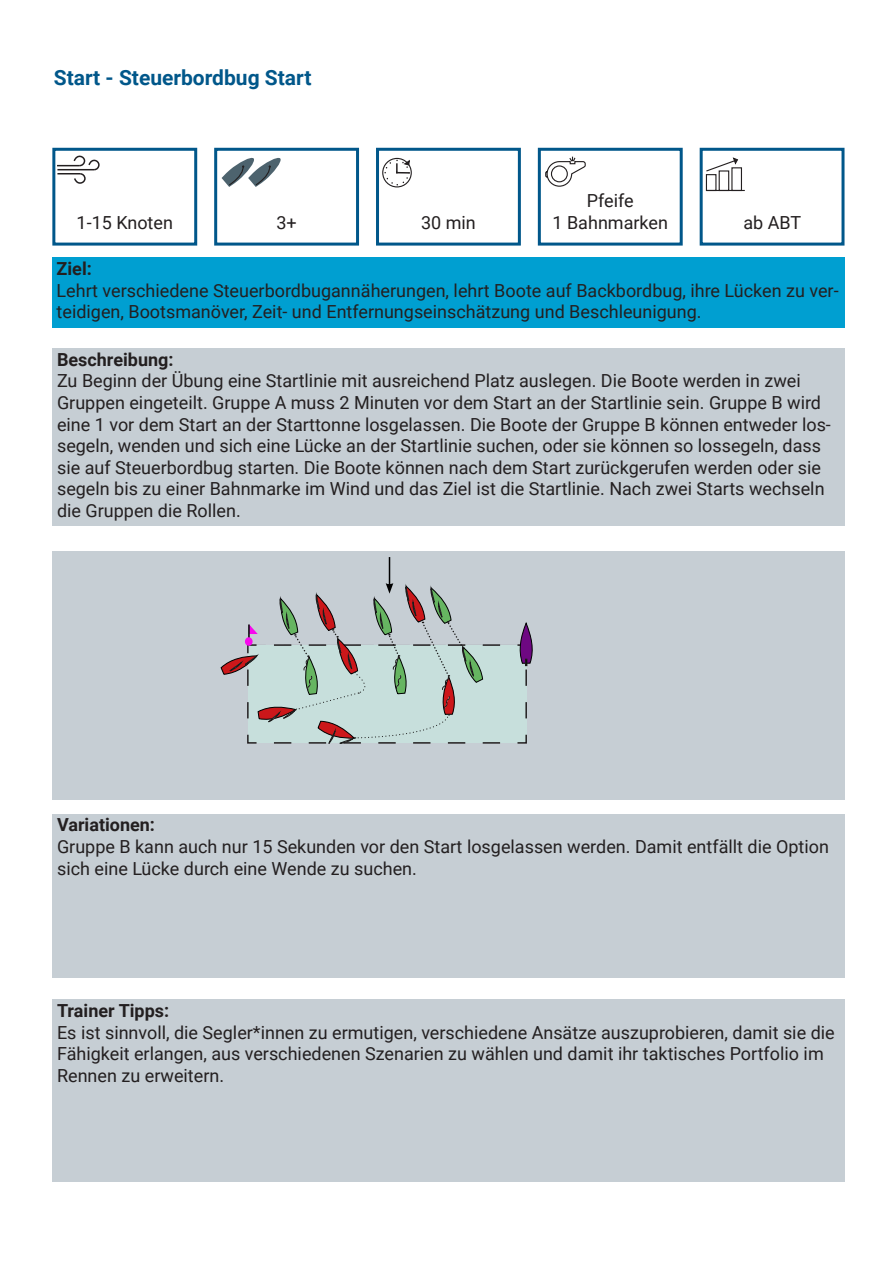
<style>
.page{position:relative;width:893px;height:1263px;background:#fff}
.page>*{position:absolute;margin:0;border:0;box-sizing:border-box;transform-origin:0 0}
.t1{font:700 21px "Roboto";color:#01578a}
.t2{font:18px/21.6px "Roboto";color:#231f20}
.t3{font:700 18px "Roboto";color:#231f20}
</style>
<div class="page">
<div style="left:52px;top:148px;width:145px;height:98px;border:3px solid #01578a"></div>
<div style="left:214px;top:148px;width:145px;height:98px;border:3px solid #01578a"></div>
<div style="left:376px;top:148px;width:145px;height:98px;border:3px solid #01578a"></div>
<div style="left:538px;top:148px;width:145px;height:98px;border:3px solid #01578a"></div>
<div style="left:700px;top:148px;width:144px;height:98px;border:3px solid #01578a"></div>
<div style="left:52px;top:257px;width:792px;height:71px;background:#009fd1"></div>
<div style="left:53px;top:348px;width:792px;height:178px;background:#c6ced4"></div>
<div style="left:53px;top:551px;width:792px;height:249px;background:#c6ced4"></div>
<div style="left:53px;top:814px;width:792px;height:163px;background:#c6ced4"></div>
<div style="left:53px;top:999px;width:792px;height:182px;background:#c6ced4"></div>
<svg style="left:57px;top:155px;width:43px;height:29px"></svg>
<div style="left:382px;top:158px;width:30px;height:29px;border:1px solid #231f20;border-radius:50%"></div>
<svg style="left:384px;top:160px;width:26px;height:25px"></svg>
<svg style="left:545px;top:156px;width:41px;height:31px"></svg>
<svg style="left:705px;top:158px;width:40px;height:34px"></svg>
<svg style="left:222px;top:157px;width:59px;height:30px"></svg>
<svg style="left:220px;top:557px;width:313px;height:187px"></svg>
<p class="t1" style="left:54px;top:62px;width:259px">Start - Steuerbordbug Start</p>
<p class="t2" style="left:77px;top:211px;width:98px">1-15 Knoten</p>
<p class="t2" style="left:276px;top:211px;width:22px">3+</p>
<p class="t2" style="left:421px;top:211px;width:56px">30 min</p>
<p class="t2" style="left:587px;top:190px;width:48px">Pfeife</p>
<p class="t2" style="left:552px;top:211px;width:117px">1 Bahnmarken</p>
<p class="t2" style="left:743px;top:211px;width:59px">ab ABT</p>
<p class="t3" style="left:57px;top:256px;width:37px">Ziel:</p>
<p class="t2" style="left:57px;top:279px;width:783px">Lehrt verschiedene Steuerbordbugannäherungen, lehrt Boote auf Backbordbug, ihre Lücken zu ver&shy;teidigen, Bootsmanöver, Zeit- und Entfernungseinschätzung und Beschleunigung.</p>
<p class="t3" style="left:57px;top:347px;width:118px">Beschreibung:</p>
<p class="t2" style="left:57px;top:369px;width:775px">Zu Beginn der Übung eine Startlinie mit ausreichend Platz auslegen. Die Boote werden in zwei Gruppen eingeteilt. Gruppe A muss 2 Minuten vor dem Start an der Startlinie sein. Gruppe B wird eine 1 vor dem Start an der Starttonne losgelassen. Die Boote der Gruppe B können entweder los&shy;segeln, wenden und sich eine Lücke an der Startlinie suchen, oder sie können so lossegeln, dass sie auf Steuerbordbug starten. Die Boote können nach dem Start zurückgerufen werden oder sie segeln bis zu einer Bahnmarke im Wind und das Ziel ist die Startlinie. Nach zwei Starts wechseln die Gruppen die Rollen.</p>
<p class="t3" style="left:57px;top:812px;width:99px">Variationen:</p>
<p class="t2" style="left:57px;top:835px;width:773px">Gruppe B kann auch nur 15 Sekunden vor den Start losgelassen werden. Damit entfällt die Option sich eine Lücke durch eine Wende zu suchen.</p>
<p class="t3" style="left:57px;top:998px;width:114px">Trainer Tipps:</p>
<p class="t2" style="left:57px;top:1021px;width:779px">Es ist sinnvoll, die Segler*innen zu ermutigen, verschiedene Ansätze auszuprobieren, damit sie die<br>Fähigkeit erlangen, aus verschiedenen Szenarien zu wählen und damit ihr taktisches Portfolio im<br>Rennen zu erweitern.</p>
</div>
